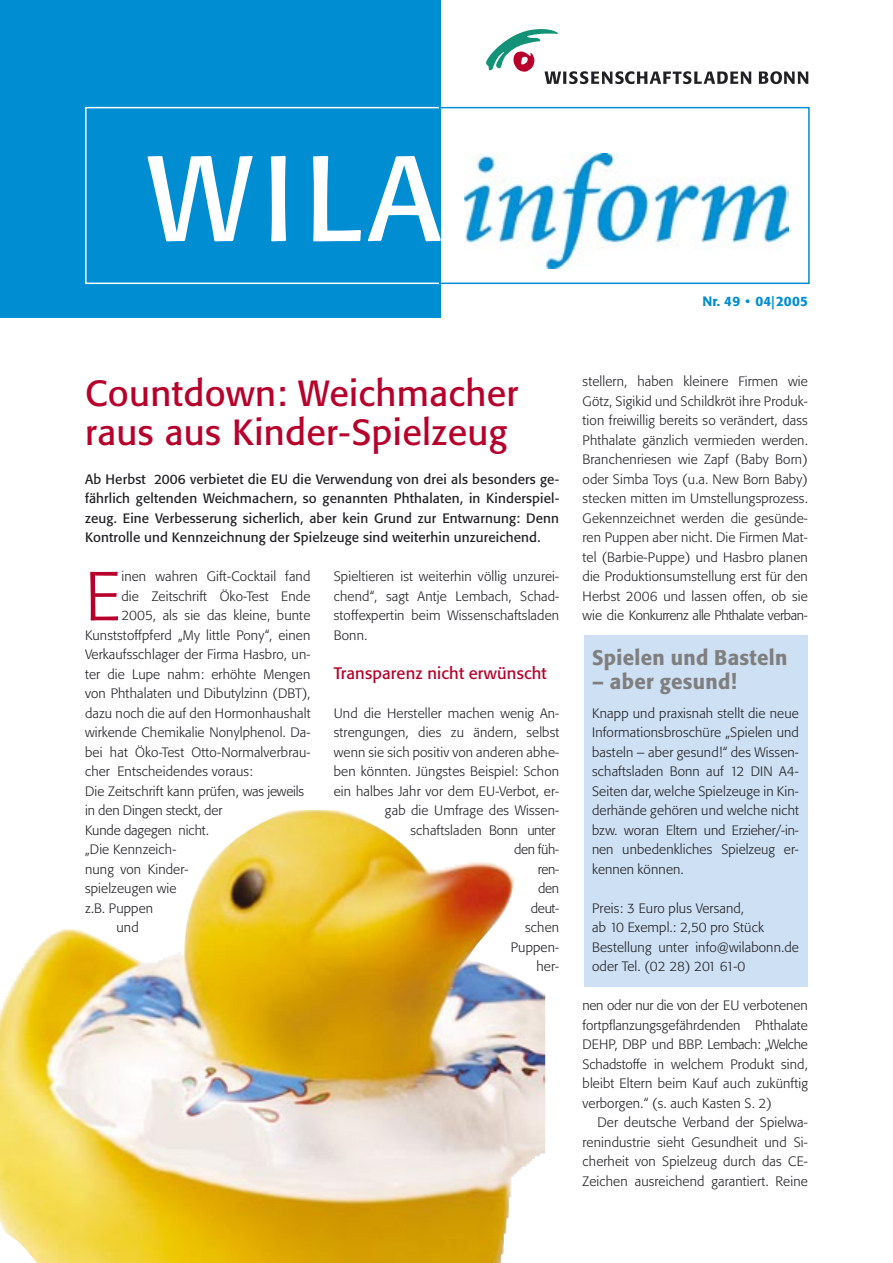
<style>
.page{position:relative;width:893px;height:1263px;background:#fff}
.page>*{position:absolute;margin:0;border:0;box-sizing:border-box;transform-origin:0 0}
.t1{font:120px "Tn T Form BSK";color:#fff}
.t2{font:300 68.55px "Tn T Form BSK";color:#b7002b}
.t3{font:36px/39px "Tn T Form BSK";letter-spacing:.01em;color:#b7002b}
.t4{font:500 21px "Tn T Form BSK";letter-spacing:.015em;color:#7f7f7f}
.t5{font:16.5px "Tn T Form BSK";letter-spacing:.01em;color:#b7002b}
.t6{font:300 13.5px/19.5px "Tn T Form BSK";letter-spacing:.01em;color:#212125;text-align:justify}
.t7{font:13.5px/19.5px "Tn T Form BSK";letter-spacing:.01em;color:#212125;text-align:justify}
.t8{font:300 13.5px "Tn T Form BSK";letter-spacing:-.01em;color:#212125}
.t9{font:500 13.5px "Tn T Form BSK";letter-spacing:.015em;color:#008dd2}
</style>
<div class="page">
<div style="left:0;top:0;width:441px;height:318px;background:#008dd2"></div>
<svg style="left:85px;top:107px;width:354px;height:177px"></svg>
<svg style="left:440px;top:107px;width:370px;height:177px"></svg>
<svg style="left:759px;top:71px;width:49px;height:13px"></svg>
<svg style="left:486px;top:29px;width:265px;height:55px"></svg>
<img style="left:465px;top:154px;width:323px;height:114px">
<img style="left:0;top:810px;width:545px;height:453px">
<div style="left:584px;top:635px;width:223px;height:351px;background:#cee0f3"></div>
<h1 class="t1" style="left:148px;top:126px;width:294px">WILA</h1>
<p class="t9" style="left:702px;top:293px;width:107px">Nr. 49 • 04|2005</p>
<h3 class="t3" style="left:85px;top:373px;width:435px">Countdown: Weichmacher raus aus Kinder-Spielzeug</h3>
<p class="t7" style="left:85px;top:469px;width:476px">Ab Herbst 2006 verbietet die EU die Verwendung von drei als besonders ge&shy;fährlich geltenden Weichmachern, so genannten Phthalaten, in Kinderspiel&shy;zeug. Eine Verbesserung sicherlich, aber kein Grund zur Entwarnung: Denn Kontrolle und Kennzeichnung der Spielzeuge sind weiterhin unzureichend.</p>
<p class="t6" style="left:334px;top:567px;width:227px">Spieltieren ist weiterhin völlig unzurei&shy;chend“, sagt Antje Lembach, Schad&shy;stoffexpertin beim Wissenschaftsladen Bonn.</p>
<p class="t5" style="left:334px;top:663px;width:214px">Transparenz nicht erwünscht</p>
<p class="t6" style="left:334px;top:703px;width:227px;text-align:right">Und die Hersteller machen wenig An&shy;strengungen, dies zu ändern, selbst wenn sie sich positiv von anderen abhe&shy;ben könnten. Jüngstes Beispiel: Schon ein halbes Jahr vor dem EU-Verbot, er&shy;gab die Umfrage des Wissen&shy;schaftsladen Bonn unter<br>den füh-<br>ren-<br>den<br>deut-<br>schen<br>Puppen-<br>her-</p>
<h2 class="t2" style="left:85px;top:556px;width:37px">E</h2>
<p class="t6" style="left:121px;top:567px;width:190px">inen wahren Gift-Cocktail fand</p>
<p class="t6" style="left:121px;top:586px;width:190px">die Zeitschrift Öko-Test Ende</p>
<p class="t6" style="left:121px;top:606px;width:190px">2005, als sie das kleine, bunte</p>
<p class="t6" style="left:85px;top:625px;width:227px">Kunststoffpferd „My little Pony“, einen</p>
<p class="t6" style="left:85px;top:645px;width:227px">Verkaufsschlager der Firma Hasbro, un-</p>
<p class="t6" style="left:85px;top:664px;width:227px">ter die Lupe nahm: erhöhte Mengen</p>
<p class="t6" style="left:85px;top:684px;width:227px">von Phthalaten und Dibutylzinn (DBT),</p>
<p class="t6" style="left:85px;top:703px;width:227px">dazu noch die auf den Hormonhaushalt</p>
<p class="t6" style="left:85px;top:723px;width:227px">wirkende Chemikalie Nonylphenol. Da-</p>
<p class="t6" style="left:85px;top:742px;width:227px">bei hat Öko-Test Otto-Normalverbrau-</p>
<p class="t6" style="left:85px;top:762px;width:169px">cher Entscheidendes voraus:</p>
<p class="t6" style="left:85px;top:781px;width:221px">Die Zeitschrift kann prüfen, was jeweils</p>
<p class="t8" style="left:85px;top:803px;width:139px">in den Dingen steckt, der</p>
<p class="t8" style="left:85px;top:822px;width:125px">Kunde dagegen nicht.</p>
<p class="t6" style="left:85px;top:840px;width:93px">„Die Kennzeich-</p>
<p class="t6" style="left:85px;top:859px;width:105px">nung von Kinder-</p>
<p class="t6" style="left:85px;top:879px;width:93px">spielzeugen wie</p>
<p class="t6" style="left:85px;top:898px;width:70px">z.B. Puppen</p>
<p class="t6" style="left:116px;top:918px;width:24px">und</p>
<p class="t6" style="left:583px;top:372px;width:227px">stellern, haben kleinere Firmen wie Götz, Sigikid und Schildkröt ihre Produk&shy;tion freiwillig bereits so verändert, dass Phthalate gänzlich vermieden werden.<br>Branchenriesen wie Zapf (Baby Born) oder Simba Toys (u.a. New Born Baby) stecken mitten im Umstellungsprozess.<br>Gekennzeichnet werden die gesünde&shy;ren Puppen aber nicht. Die Firmen Mat&shy;tel (Barbie-Puppe) und Hasbro planen die Produktionsumstellung erst für den Herbst 2006 und lassen offen, ob sie wie die Konkurrenz alle Phthalate verban-</p>
<h3 class="t4" style="left:592px;top:644px;width:197px">Spielen und Basteln</h3>
<h3 class="t4" style="left:592px;top:668px;width:146px">– aber gesund!</h3>
<p class="t6" style="left:592px;top:703px;width:208px">Knapp und praxisnah stellt die neue Informationsbroschüre „Spielen und basteln – aber gesund!“ des Wissen&shy;schaftsladen Bonn auf 12 DIN A4- Seiten dar, welche Spielzeuge in Kin&shy;derhände gehören und welche nicht bzw. woran Eltern und Erzieher/-in&shy;nen unbedenkliches Spielzeug er&shy;kennen können.</p>
<p class="t6" style="left:592px;top:898px;width:208px;text-align:left">Preis: 3 Euro plus Versand,<br>ab 10 Exempl.: 2,50 pro Stück<br>Bestellung unter info@wilabonn.de oder Tel. (02 28) 201 61-0</p>
<p class="t6" style="left:583px;top:996px;width:227px">nen oder nur die von der EU verbotenen fortpflanzungsgefährdenden Phthalate DEHP, DBP und BBP. Lembach: „Welche Schadstoffe in welchem Produkt sind, bleibt Eltern beim Kauf auch zukünftig verborgen.“ (s. auch Kasten S. 2)</p>
<p class="t6" style="left:583px;top:1113px;width:227px;text-indent:15px">Der deutsche Verband der Spielwa&shy;renindustrie sieht Gesundheit und Si&shy;cherheit von Spielzeug durch das CE-Zeichen ausreichend garantiert. Reine</p>
</div>
